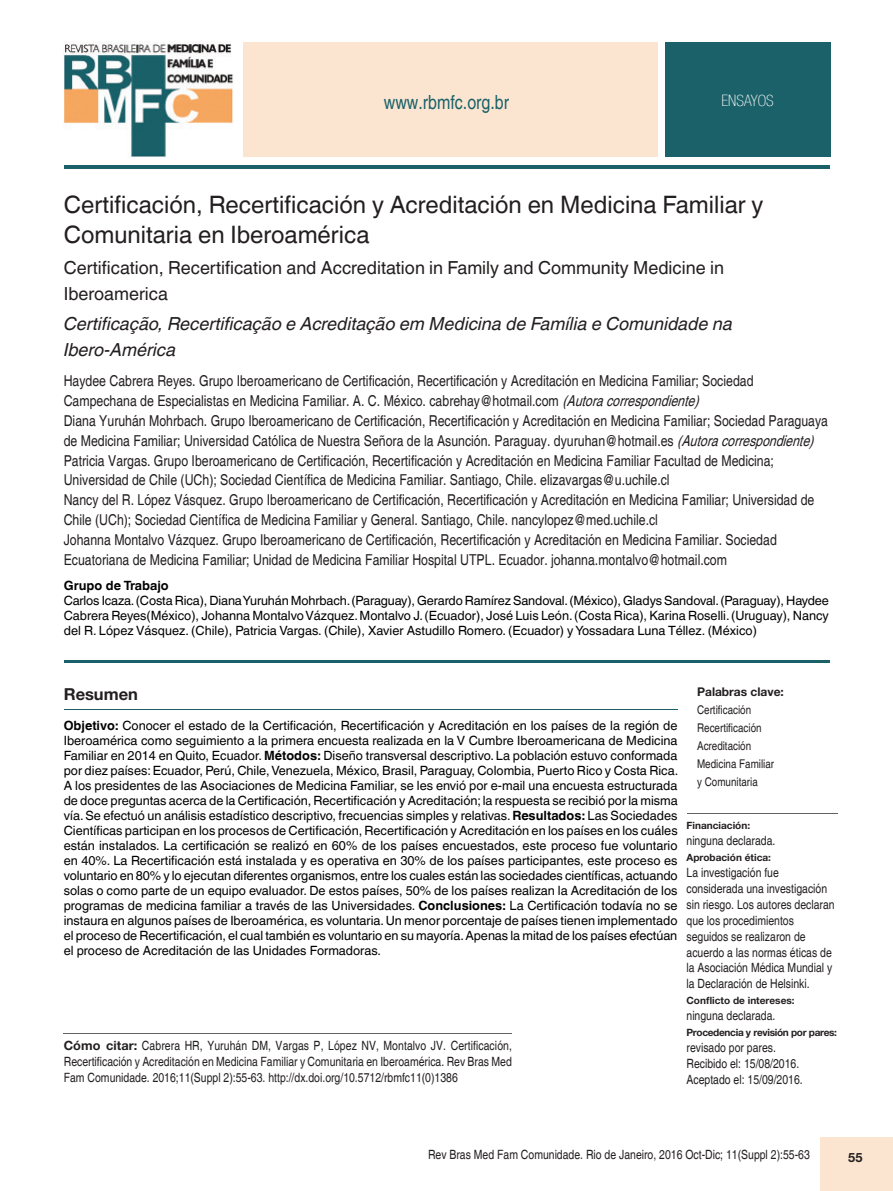
<style>
.page{position:relative;width:893px;height:1191px;background:#fff}
.page>*{position:absolute;margin:0;border:0;box-sizing:border-box;transform-origin:0 0}
.Título{font:24px/30px "Helvetica World";color:#231f20}
.Instituição{font:condensed 19.5px "Helvetica";color:#1a6169}
.Titulo_traduzido{font:18px/25.5px "Helvetica World";color:#231f20}
.Titulo_traduzido_3{font:italic 18px/25.5px "Helvetica World";color:#231f20}
.RESUMO{font:700 16.5px "Helvetica Neue";color:#231f20}
.Instituição-2{font:100 condensed 15.75px "Helvetica Neue LT Com";color:#fff}
.Autor{font:condensed 15px/19.8px "Helvetica";color:#231f20}
.Abstract{font:12.75px/15px "Helvetica World";color:#000;text-align:justify}
.Instituição-3{font:condensed 12.75px/15.9px "Helvetica";color:#231f20;text-align:justify}
.Abstract-2{font:700 12.75px "Helvetica World";color:#000}
.Instituição-4{font:700 12.75px "Helvetica Neue";color:#231f20}
.Key_words{font:condensed 12px/18px "Helvetica";color:#231f20}
.Key_words-2{font:700 12px "Helvetica Neue";color:#231f20}
.Instituição-5{font:700 10.05px "Helvetica Neue";color:#231f20}
.Instituição-6{font:700 10.05px "Helvetica Neue";letter-spacing:-.03em;color:#231f20}
.s1{font-style:italic}
.s2{font-weight:700}
.s3{font-family:"Helvetica Neue";font-weight:700;font-stretch:normal}
</style>
<div class="page">
<div style="left:821px;top:1137px;width:72px;height:54px;background:#fbe5d0"></div>
<hr style="left:64px;top:165px;width:765px;height:4px;background:#1a6169">
<div style="left:243px;top:43px;width:414px;height:114px;background:#fbe5d0"></div>
<div style="left:665px;top:43px;width:165px;height:114px;background:#1a6169"></div>
<img style="left:63px;top:42px;width:170px;height:116px">
<hr style="left:64px;top:1033px;width:448px;height:1px;background:#636366">
<hr style="left:687px;top:813px;width:151px;height:1px;background:#636366">
<hr style="left:64px;top:660px;width:765px;height:3px;background:#1a6169">
<hr style="left:64px;top:710px;width:614px;height:1px;background:#1a6169">
<p class="Instituição" style="left:384px;top:90px;width:127px">www.rbmfc.org.br</p>
<p class="Instituição-2" style="left:722px;top:92px;width:54px">ENSAYOS</p>
<p class="Título" style="left:64px;top:190px;width:701px">Certificación, Recertificación y Acreditación en Medicina Familiar y<br>Comunitaria en Iberoamérica</p>
<p class="Titulo_traduzido" style="left:64px;top:255px;width:662px">Certification, Recertification and Accreditation in Family and Community Medicine in<br>Iberoamerica</p>
<p class="Titulo_traduzido_3" style="left:64px;top:311px;width:670px">Certificação, Recertificação e Acreditação em Medicina de Família e Comunidade na<br>Ibero-América</p>
<p class="Autor" style="left:64px;top:371px;width:691px">Haydee Cabrera Reyes. Grupo Iberoamericano de Certificación, Recertificación y Acreditación en Medicina Familiar; Sociedad<br>Campechana de Especialistas en Medicina Familiar. A. C. México. cabrehay@hotmail.com <span class="s1">(Autoracorrespondiente)</span></p>
<p class="Autor" style="left:64px;top:411px;width:766px">Diana Yuruhán Mohrbach. Grupo Iberoamericano de Certificación, Recertificación y Acreditación en Medicina Familiar; Sociedad Paraguaya de Medicina Familiar; Universidad Católica de Nuestra Señora de la Asunción. Paraguay. dyuruhan@hotmail.es <span class="s1">(Autoracorrespondiente)</span></p>
<p class="Autor" style="left:64px;top:450px;width:712px">Patricia Vargas. Grupo Iberoamericano de Certificación, Recertificación y Acreditación en Medicina Familiar Facultad de Medicina;<br>Universidad de Chile (UCh); Sociedad Científica de Medicina Familiar. Santiago, Chile. elizavargas@u.uchile.cl</p>
<p class="Autor" style="left:64px;top:490px;width:752px">Nancy del R. López Vásquez. Grupo Iberoamericano de Certificación, Recertificación y Acreditación en Medicina Familiar; Universidad de<br>Chile (UCh); Sociedad Científica de Medicina Familiar y General. Santiago, Chile. nancylopez@med.uchile.cl</p>
<p class="Autor" style="left:64px;top:530px;width:715px">Johanna Montalvo Vázquez. Grupo Iberoamericano de Certificación, Recertificación y Acreditación en Medicina Familiar. Sociedad<br>Ecuatoriana de Medicina Familiar; Unidad de Medicina Familiar Hospital UTPL. Ecuador. johanna.montalvo@hotmail.com</p>
<p class="Abstract-2" style="left:64px;top:578px;width:107px">Grupo de Trabajo</p>
<p class="Abstract" style="left:64px;top:593px;width:767px">Carlos Icaza. (Costa Rica), Diana Yuruhán Mohrbach. (Paraguay), Gerardo Ramírez Sandoval. (México), Gladys Sandoval. (Paraguay), Haydee Cabrera Reyes(México), Johanna Montalvo Vázquez. Montalvo J. (Ecuador), José Luis León. (Costa Rica), Karina Roselli. (Uruguay), Nancy del R. López Vásquez. (Chile), Patricia Vargas. (Chile), Xavier Astudillo Romero. (Ecuador) y Yossadara Luna Téllez. (México)</p>
<p class="RESUMO" style="left:64px;top:684px;width:76px">Resumen</p>
<p class="Key_words-2" style="left:697px;top:684px;width:88px">Palabras clave:</p>
<p class="Key_words" style="left:697px;top:700px;width:56px">Certificación</p>
<p class="Key_words" style="left:697px;top:718px;width:66px">Recertificación</p>
<p class="Key_words" style="left:697px;top:736px;width:56px">Acreditación</p>
<p class="Key_words" style="left:697px;top:754px;width:79px">Medicina Familiar y Comunitaria</p>
<p class="Abstract" style="left:64px;top:717px;width:616px"><span class="s2">Objetivo:</span> Conocer el estado de la Certificación, Recertificación y Acreditación en los países de la región de Iberoamérica como seguimiento a la primera encuesta realizada en la V Cumbre Iberoamericana de Medicina Familiar en 2014 en Quito, Ecuador. <span class="s2">Métodos:</span> Diseño transversal descriptivo. La población estuvo conformada por diez países: Ecuador, Perú, Chile, Venezuela, México, Brasil, Paraguay, Colombia, Puerto Rico y Costa Rica.<br>A los presidentes de las Asociaciones de Medicina Familiar, se les envió por e-mail una encuesta estructurada de doce preguntas acerca de la Certificación, Recertificación y Acreditación; la respuesta se recibió por la misma vía. Se efectuó un análisis estadístico descriptivo, frecuencias simples y relativas. <span class="s2">Resultados:</span> Las Sociedades Científicas participan en los procesos de Certificación, Recertificación y Acreditación en los países en los cuáles están instalados. La certificación se realizó en 60% de los países encuestados, este proceso fue voluntario en 40%. La Recertificación está instalada y es operativa en 30% de los países participantes, este proceso es voluntario en 80% y lo ejecutan diferentes organismos, entre los cuales están las sociedades científicas, actuando solas o como parte de un equipo evaluador. De estos países, 50% de los países realizan la Acreditación de los programas de medicina familiar a través de las Universidades. <span class="s2">Conclusiones:</span> La Certificación todavía no se instaura en algunos países de Iberoamérica, es voluntaria. Un menor porcentaje de países tienen implementado el proceso de Recertificación, el cual también es voluntario en su mayoría. Apenas la mitad de los países efectúan el proceso de Acreditación de las Unidades Formadoras.</p>
<p class="Instituição-5" style="left:686px;top:819px;width:65px">Financiación:</p>
<p class="Instituição-3" style="left:686px;top:833px;width:90px">ninguna declarada.</p>
<p class="Instituição-5" style="left:686px;top:851px;width:86px">Aprobación ética:</p>
<p class="Instituição-3" style="left:686px;top:864px;width:150px;text-align:left">La investigación fue considerada una investigación sin riesgo. Los autores declaran que los procedimientos seguidos se realizaron de acuerdo a las normas éticas de la Asociación Médica Mundial y la Declaración de Helsinki.</p>
<p class="Instituição-5" style="left:686px;top:994px;width:110px">Conflicto de intereses:</p>
<p class="Instituição-3" style="left:686px;top:1007px;width:90px">ninguna declarada.</p>
<p class="Instituição-6" style="left:686px;top:1026px;width:152px">Procedencia y revisión por pares:</p>
<p class="Instituição-3" style="left:686px;top:1039px;width:91px">revisado por pares.</p>
<p class="Instituição-3" style="left:686px;top:1055px;width:114px">Recibido el: 15/08/2016.</p>
<p class="Instituição-3" style="left:686px;top:1071px;width:118px">Aceptado el: 15/09/2016.</p>
<p class="Instituição-3" style="left:64px;top:1037px;width:450px"><span class="s3">Cómo citar:</span> Cabrera HR, Yuruhán DM, Vargas P, López NV, Montalvo JV. Certificación, Recertificación y Acreditación en Medicina Familiar y Comunitaria en Iberoamérica. Rev Bras Med Fam Comunidade. 2016;11(Suppl 2):55-63. http://dx.doi.org/10.5712/rbmfc11(0)1386</p>
<p class="Instituição-3" style="left:428px;top:1146px;width:383px">Rev Bras Med Fam Comunidade. Rio de Janeiro, 2016 Oct-Dic; 11(Suppl 2):55-63</p>
<p class="Instituição-4" style="left:848px;top:1149px;width:16px">55</p>
</div>
